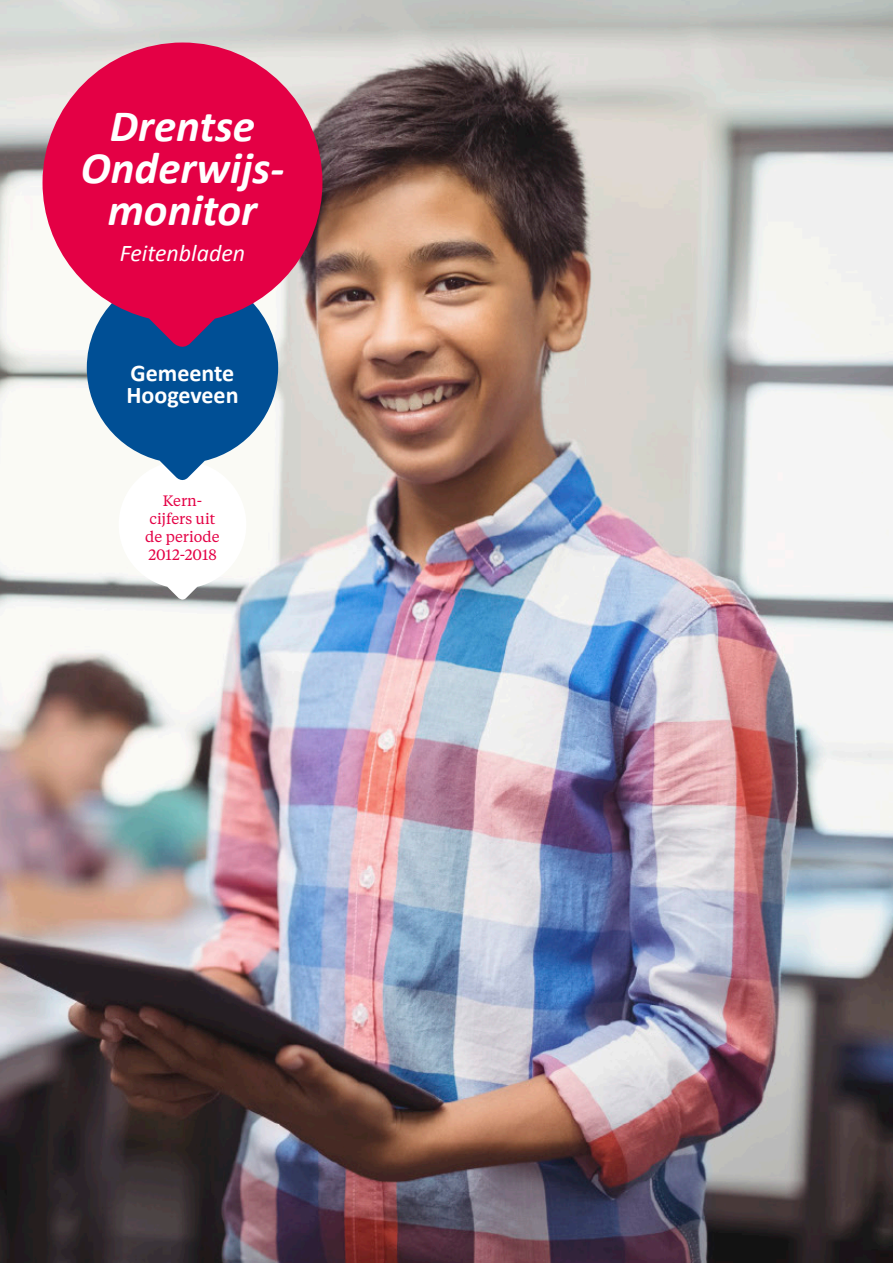
<style>
.page{position:relative;width:893px;height:1263px;background:#fff}
.page>*{position:absolute;margin:0;border:0;box-sizing:border-box;transform-origin:0 0}
.t1{font:italic 700 45px/42px "Calibri";color:#fff;text-align:center}
.t2{font:700 24px/22.5px "Calibri";color:#fff}
.t3{font:italic 24px "Calibri";color:#fff}
.t4{font:15px/18px "Tiempos Text";color:#e40045;text-align:center}
</style>
<div class="page">
<img style="left:0;top:0;width:893px;height:1263px">
<svg style="left:87px;top:352px;width:191px;height:250px"></svg>
<svg style="left:42px;top:42px;width:280px;height:310px;background:#d4356a"></svg>
<h1 class="t1" style="left:81px;top:105px;width:205px">Drentse<br>Onderwijs&shy;monitor</h1>
<h2 class="t3" style="left:120px;top:237px;width:127px">Feitenbladen</h2>
<h2 class="t2" style="left:126px;top:361px;width:114px">Gemeente<br>Hoogeveen</h2>
<p class="t4" style="left:145px;top:491px;width:76px">Kern&shy;cijfers uit de periode<br>2012-2018</p>
</div>
